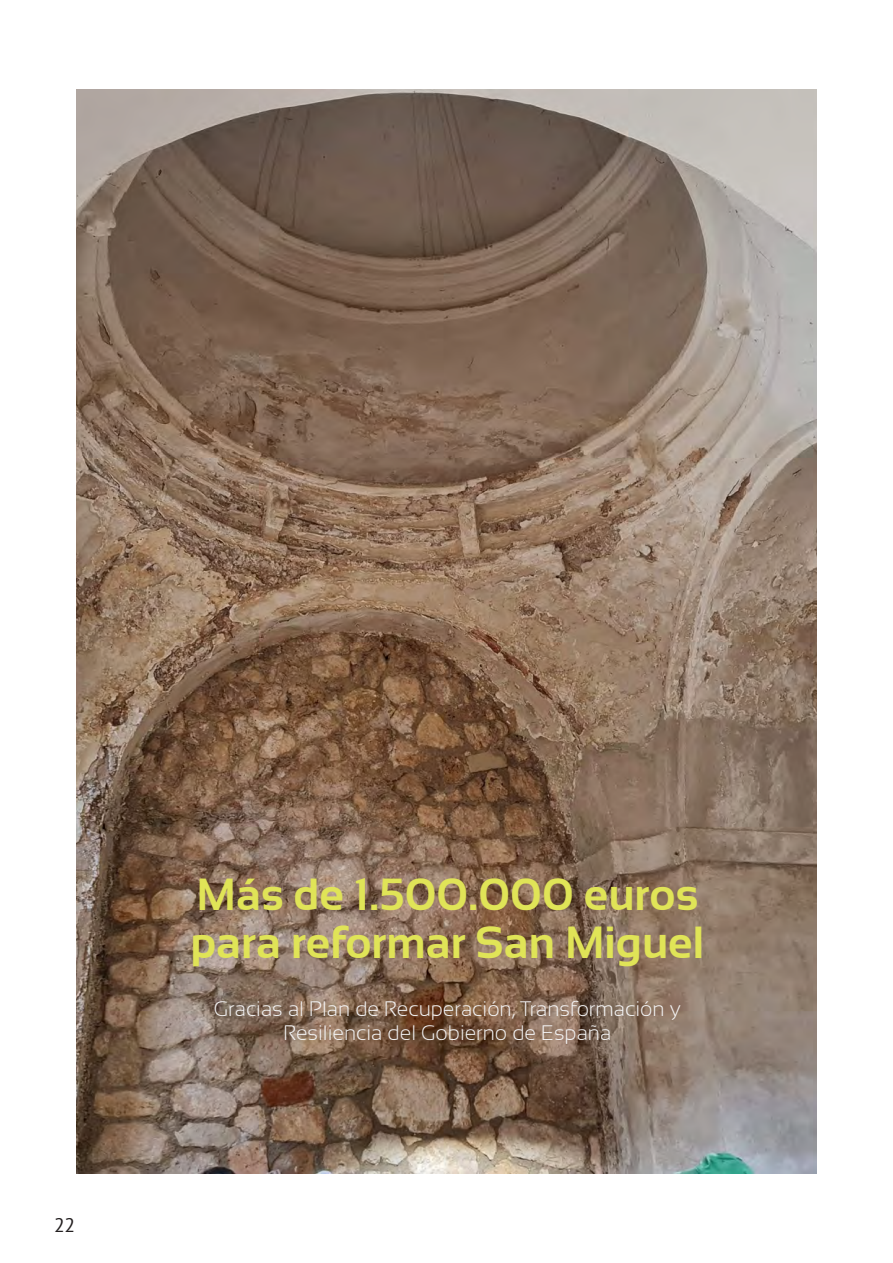
<style>
.page{position:relative;width:893px;height:1263px;background:#fff}
.page>*{position:absolute;margin:0;border:0;box-sizing:border-box;transform-origin:0 0}
.title_6{font:700 45px/48px "Sansation";color:#e0e457}
.sub_title{font:300 21px "Sansation";color:#f5f5f6}
.t1{font:19.5px "PT Sans";color:#231f20}
</style>
<div class="page">
<img style="left:77px;top:89px;width:739px;height:1085px">
<p class="t1" style="left:54px;top:1212px;width:23px">22</p>
<p class="title_6" style="left:190px;top:871px;width:515px">Más de 1.500.000 euros para reformar San Miguel</p>
<p class="sub_title" style="left:214px;top:997px;width:468px">Gracias al Plan de Recuperación, Transformación y</p>
<p class="sub_title" style="left:283px;top:1021px;width:329px">Resiliencia del Gobierno de España</p>
</div>
